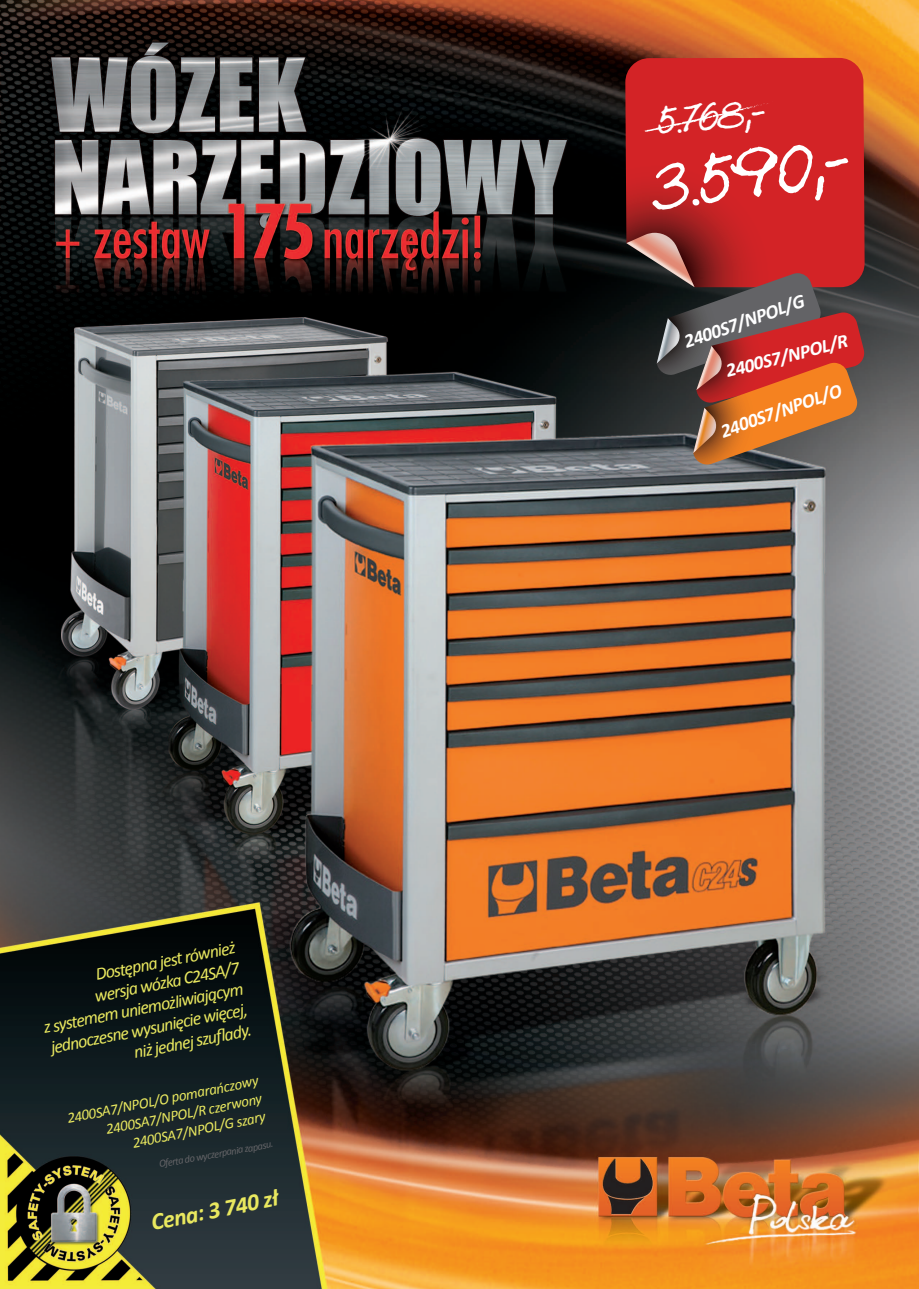
<style>
.page{position:relative;width:919px;height:1289px;background:#fff}
.page>*{position:absolute;margin:0;border:0;box-sizing:border-box;transform-origin:0 0}
.t1{font:73.05px "Kuba reczny 2005";color:#fff}
.t2{font:40.35px "Kuba reczny 2005";color:#fff}
.t3{font:italic 700 24px "Calibri";color:#e9e85f}
.t4{font:italic 700 19.5px "Calibri";color:#fff}
.t5{font:italic 18px/21px "Calibri";color:#e9e85f;text-align:right}
.t6{font:italic 15px/18.3px "Calibri";color:#e9e85f;text-align:right}
.t7{font:italic 10.5px "Calibri";color:#636366}
</style>
<div class="page">
<img style="left:0;top:0;width:918px;height:1288px">
<svg style="left:625px;top:58px;width:239px;height:229px;background:#cc2225"></svg>
<svg style="left:643px;top:102px;width:130px;height:30px;background:#d42c2f"></svg>
<svg style="left:626px;top:233px;width:239px;height:233px;background:#894639"></svg>
<p class="t5" style="left:33px;top:974px;width:205px;rotate:-11deg">Dostępna jest również<br>wersja wózka C24SA/7<br>z systemem uniemożliwiającym jednoczesne wysunięcie więcej, niż jednej szufl ady.</p>
<p class="t6" style="left:65px;top:1108px;width:196px;rotate:-11deg">2400SA7/NPOL/O pomarańczowy<br>2400SA7/NPOL/R czerwony<br>2400SA7/NPOL/G szary</p>
<p class="t7" style="left:158px;top:1156px;width:117px;rotate:-10deg">Oferta do wyczerpania zapasu.</p>
<p class="t3" style="left:148px;top:1207px;width:131px;rotate:-11deg">Cena: 3 740 zł</p>
<p class="t2" style="left:655px;top:93px;width:110px;rotate:-4deg">5.768,-</p>
<p class="t1" style="left:643px;top:139px;width:202px;rotate:-8deg">3.590,-</p>
<p class="t4" style="left:680px;top:330px;width:128px;rotate:-19deg">2400S7/NPOL/G</p>
<p class="t4" style="left:723px;top:359px;width:126px;rotate:-14deg">2400S7/NPOL/R</p>
<p class="t4" style="left:717px;top:419px;width:129px;rotate:-19deg">2400S7/NPOL/O</p>
</div>
